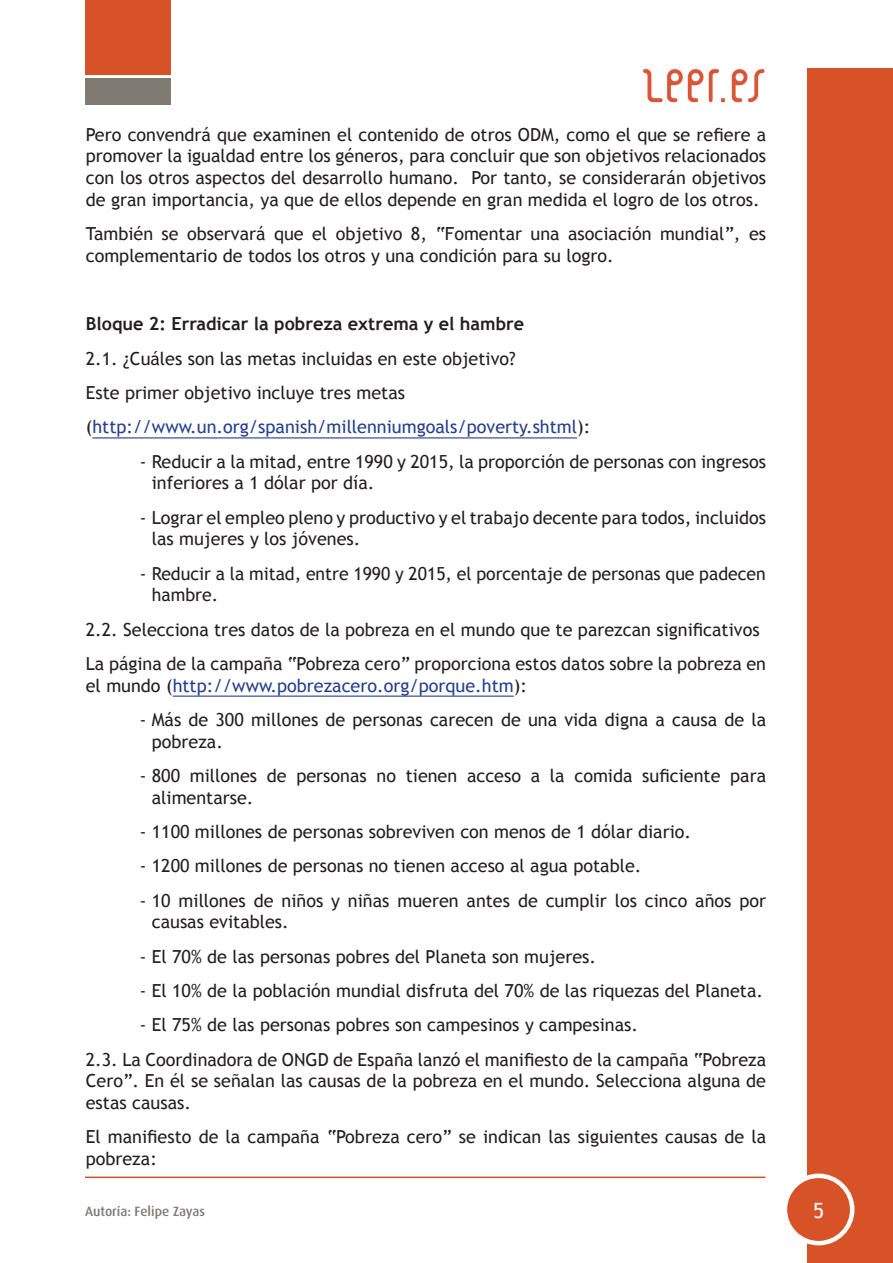
<style>
.page{position:relative;width:893px;height:1263px;background:#fff}
.page>*{position:absolute;margin:0;border:0;box-sizing:border-box;transform-origin:0 0}
.t1{font:21px "Trebuchet MS";color:#fff}
.t2{font:18px/21.6px "Trebuchet MS";color:#231f20}
.t3{font:18px "Trebuchet MS";color:#253f8e}
.t4{font:700 18px "Trebuchet MS";color:#231f20}
.t5{font:500 13.5px "Dax";color:#7f7b72}
.s1{color:#253f8e}
.s2{color:#231f20}
</style>
<div class="page">
<div style="left:85px;top:0;width:85px;height:74px;background:#d75327"></div>
<div style="left:85px;top:78px;width:85px;height:27px;background:#7f7b72"></div>
<hr style="left:85px;top:1176px;width:680px;height:2px;background:#d75327">
<div style="left:808px;top:68px;width:85px;height:1195px;background:#d75327"></div>
<div style="left:785px;top:1176px;width:67px;height:67px;background:#d75327;border-radius:50%"></div>
<div style="left:783px;top:1173px;width:71px;height:72px;border:4px solid #fff;border-radius:50%"></div>
<img style="left:642px;top:68px;width:123px;height:35px">
<hr style="left:92px;top:437px;width:485px;height:1px;background:#253f8e">
<hr style="left:173px;top:695px;width:341px;height:2px;background:#253f8e">
<p class="t2" style="left:86px;top:124px;width:682px;text-align:justify">Pero convendrá que examinen el contenido de otros ODM, como el que se refiere a promover la igualdad entre los géneros, para concluir que son objetivos relacionados con los otros aspectos del desarrollo humano. Por tanto, se considerarán objetivos de gran importancia, ya que de ellos depende en gran medida el logro de los otros.</p>
<p class="t2" style="left:86px;top:223px;width:682px">También se observará que el objetivo 8, “Fomentar una asociación mundial”, es complementario de todos los otros y una condición para su logro.</p>
<p class="t4" style="left:86px;top:313px;width:440px">Bloque 2: Erradicar la pobreza extrema y el hambre</p>
<p class="t2" style="left:86px;top:341px;width:506px;line-height:34.3px">2.1. ¿Cuáles son las metas incluidas en este objetivo?<br>Este primer objetivo incluye tres metas (<span class="s1">http://www.un.org/spanish/millenniumgoals/poverty.shtml</span>):</p>
<p class="t2" style="left:152px;top:451px;width:616px;text-indent:-12px">- Reducir a la mitad, entre 1990 y 2015, la proporción de personas con ingresos inferiores a 1 dólar por día.</p>
<p class="t2" style="left:152px;top:507px;width:616px;text-indent:-12px">- Lograr el empleo pleno y productivo y el trabajo decente para todos, incluidos las mujeres y los jóvenes.</p>
<p class="t2" style="left:152px;top:563px;width:615px;text-indent:-12px">- Reducir a la mitad, entre 1990 y 2015, el porcentaje de personas que padecen hambre.</p>
<p class="t2" style="left:86px;top:612px;width:682px;line-height:34.3px">2.2. Selecciona tres datos de la pobreza en el mundo que te parezcan significativos<br>La página de la campaña “Pobreza cero” proporciona estos datos sobre la pobreza en</p>
<p class="t3" style="left:86px;top:675px;width:443px"><span class="s2">el mundo (</span>http://www.pobrezacero.org/porque.htm<span class="s2">):</span></p>
<p class="t2" style="left:152px;top:709px;width:616px;text-indent:-12px">- Más de 300 millones de personas carecen de una vida digna a causa de la pobreza.</p>
<p class="t2" style="left:152px;top:765px;width:616px;text-indent:-12px">- 800 millones de personas no tienen acceso a la comida suficiente para alimentarse.</p>
<p class="t2" style="left:140px;top:821px;width:553px">- 1100 millones de personas sobreviven con menos de 1 dólar diario.</p>
<p class="t2" style="left:140px;top:855px;width:503px">- 1200 millones de personas no tienen acceso al agua potable.</p>
<p class="t2" style="left:152px;top:890px;width:616px;text-indent:-12px">- 10 millones de niños y niñas mueren antes de cumplir los cinco años por causas evitables.</p>
<p class="t2" style="left:140px;top:946px;width:458px">- El 70% de las personas pobres del Planeta son mujeres.</p>
<p class="t2" style="left:140px;top:980px;width:625px">- El 10% de la población mundial disfruta del 70% de las riquezas del Planeta.</p>
<p class="t2" style="left:86px;top:1008px;width:682px;line-height:34.3px;text-indent:54px">- El 75% de las personas pobres son campesinos y campesinas.<br>2.3. La Coordinadora de ONGD de España lanzó el manifiesto de la campaña “Pobreza</p>
<p class="t2" style="left:86px;top:1070px;width:682px">Cero”. En él se señalan las causas de la pobreza en el mundo. Selecciona alguna de estas causas.</p>
<p class="t2" style="left:86px;top:1126px;width:682px">El manifiesto de la campaña “Pobreza cero” se indican las siguientes causas de la pobreza:</p>
<p class="t5" style="left:85px;top:1204px;width:122px">Autoría: Felipe Zayas</p>
<p class="t1" style="left:813px;top:1198px;width:13px">5</p>
</div>
